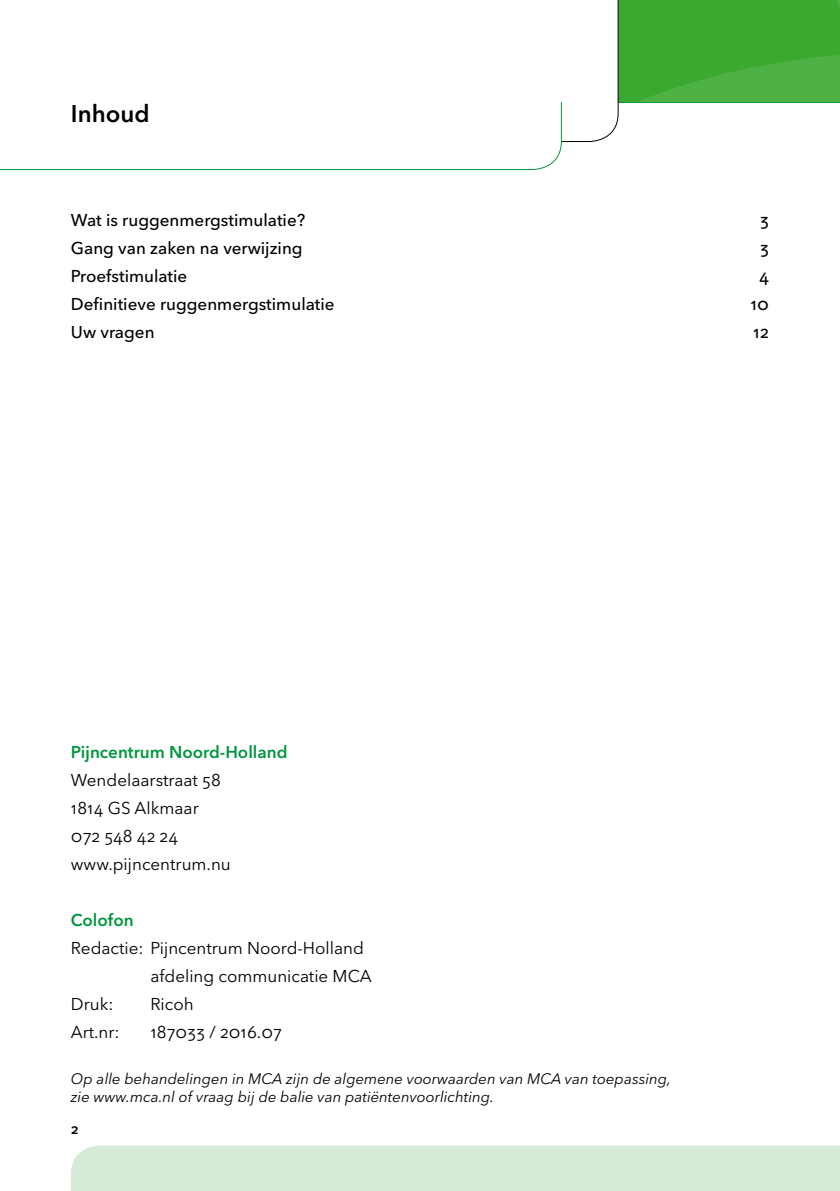
<style>
.page{position:relative;width:840px;height:1191px;background:#fff}
.page>*{position:absolute;margin:0;border:0;box-sizing:border-box;transform-origin:0 0}
.t1{font:600 24px "Avenir Next LT Pro";color:#000}
.t2{font:17px/28px "Avenir Next LT Pro";color:#000}
.t3{font:500 17px "Avenir Next LT Pro";color:#000}
.t4{font:600 17px "Avenir Next LT Pro";color:#00963f}
.t5{font:italic 15px/18px "Avenir Next LT Pro";color:#000}
.t6{font:600 14px "Avenir Next LT Pro";color:#000}
</style>
<div class="page">
<div style="left:71px;top:1145px;width:768px;height:46px;background:#d6ead8"></div>
<svg style="left:0;top:0;width:839px;height:171px"></svg>
<h1 class="t1" style="left:71px;top:99px;width:80px">Inhoud</h1>
<p class="t3" style="left:71px;top:210px;width:236px">Wat is ruggenmergstimulatie?</p>
<p class="t3" style="left:759px;top:210px;width:11px">3</p>
<p class="t3" style="left:71px;top:238px;width:233px">Gang van zaken na verwijzing</p>
<p class="t3" style="left:759px;top:238px;width:11px">3</p>
<p class="t3" style="left:71px;top:266px;width:118px">Proefstimulatie</p>
<p class="t3" style="left:758px;top:266px;width:11px">4</p>
<p class="t3" style="left:71px;top:294px;width:265px">Definitieve ruggenmergstimulatie</p>
<p class="t3" style="left:750px;top:294px;width:20px">10</p>
<p class="t3" style="left:71px;top:322px;width:85px">Uw vragen</p>
<p class="t3" style="left:752px;top:322px;width:17px">12</p>
<p class="t4" style="left:71px;top:742px;width:218px">Pijncentrum Noord-Holland</p>
<p class="t2" style="left:71px;top:766px;width:161px">Wendelaarstraat 58<br>1814 GS Alkmaar<br>072 548 42 24 www.pijncentrum.nu</p>
<p class="t4" style="left:71px;top:910px;width:64px">Colofon</p>
<p class="t2" style="left:71px;top:934px;width:294px">Redactie: Pijncentrum Noord-Holland</p>
<p class="t2" style="left:150px;top:962px;width:222px">afdeling communicatie MCA</p>
<p class="t2" style="left:71px;top:990px;width:44px">Druk:</p>
<p class="t2" style="left:150px;top:990px;width:45px">Ricoh</p>
<p class="t2" style="left:71px;top:1018px;width:50px">Art.nr:</p>
<p class="t2" style="left:150px;top:1018px;width:133px">187033 / 2016.07</p>
<p class="t5" style="left:71px;top:1070px;width:601px">Op alle behandelingen in MCA zijn de algemene voorwaarden van MCA van toepassing, zie www.mca.nl of vraag bij de balie van patiëntenvoorlichting.</p>
<p class="t6" style="left:71px;top:1120px;width:9px">2</p>
</div>
